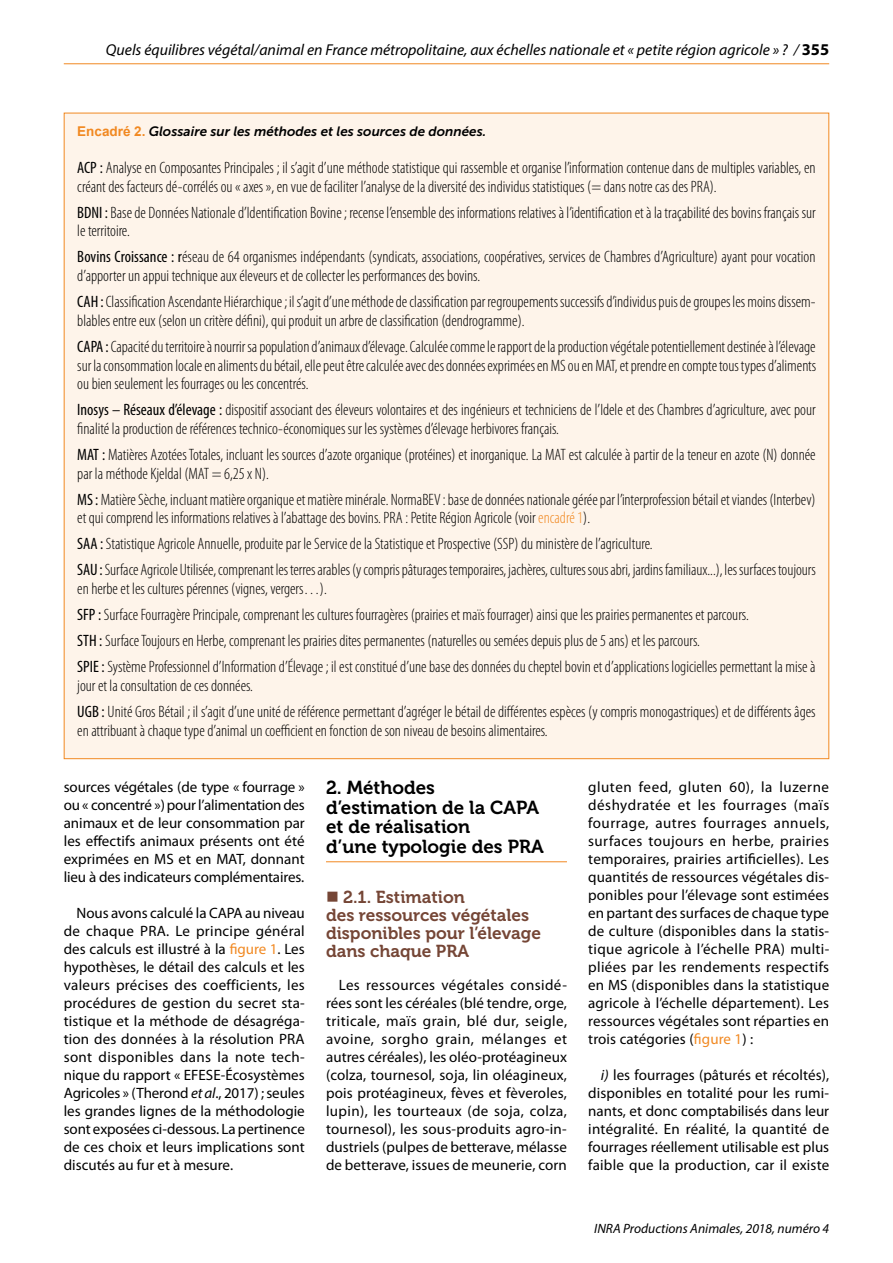
<style>
.page{position:relative;width:893px;height:1263px;background:#fff}
.page>*{position:absolute;margin:0;border:0;box-sizing:border-box;transform-origin:0 0}
.t1{font:18.75px/19.5px "Museo 700";color:#000}
.t2{font:17.25px/18px "Museo 700";color:#754636}
.t3{font:300 condensed 16.5px/18.8px "Myriad Pro";color:#000}
.t4{font:italic 15.75px "Myriad Pro";color:#000}
.t5{font:15px/18px "Myriad Pro";color:#000;text-align:justify}
.t6{font:italic 13.5px "Museo Sans 700";color:#000}
.t7{font:italic 13.5px "Myriad Pro";color:#000}
.s1{font-weight:700;font-style:normal;font-size:16.5px}
.s2{font-family:"Arial";font-weight:700;font-style:normal;color:#f18922}
.s3{font-weight:400}
.s4{color:#f18922}
.s5{font-style:italic}
</style>
<div class="page">
<hr style="left:64px;top:63px;width:765px;height:1px;background:#f18922">
<div style="left:64px;top:113px;width:765px;height:646px;background:#fef4ea"></div>
<hr style="left:326px;top:861px;width:241px;height:1px;background:#f18922">
<p class="t4" style="left:106px;top:40px;width:725px">Quels équilibres végétal/animal en France métropolitaine, aux échelles nationale et « petite région agricole » ? / <span class="s1">355</span></p>
<p class="t6" style="left:77px;top:124px;width:410px"><span class="s2">Encadré 2.</span> Glossaire sur les méthodes et les sources de données.</p>
<p class="t3" style="left:77px;top:158px;width:740px"><span class="s3">ACP :</span> Analyse en Composantes Principales ; il s’agit d’une méthode statistique qui rassemble et organise l’information contenue dans de multiples variables, en créant des facteurs dé-corrélés ou « axes », en vue de faciliter l’analyse de la diversité des individus statistiques (= dans notre cas des PRA).</p>
<p class="t3" style="left:77px;top:203px;width:740px"><span class="s3">BDNI :</span> Base de Données Nationale d’Identification Bovine ; recense l’ensemble des informations relatives à l’identification et à la traçabilité des bovins français sur le territoire.</p>
<p class="t3" style="left:77px;top:247px;width:740px"><span class="s3">Bovins Croissance : r</span>éseau de 64 organismes indépendants (syndicats, associations, coopératives, services de Chambres d’Agriculture) ayant pour vocation d’apporter un appui technique aux éleveurs et de collecter les performances des bovins.</p>
<p class="t3" style="left:77px;top:292px;width:740px"><span class="s3">CAH :</span> Classification Ascendante Hiérarchique ; il s’agit d’une méthode de classification par regroupements successifs d’individus puis de groupes les moins dissem&shy;blables entre eux (selon un critère défini), qui produit un arbre de classification (dendrogramme).</p>
<p class="t3" style="left:77px;top:337px;width:741px;text-align:justify"><span class="s3">CAPA :</span> Capacité du territoire à nourrir sa population d’animaux d’élevage. Calculée comme le rapport de la production végétale potentiellement destinée à l’élevage sur la consommation locale en aliments du bétail, elle peut être calculée avec des données exprimées en MS ou en MAT, et prendre en compte tous types d’aliments ou bien seulement les fourrages ou les concentrés.</p>
<p class="t3" style="left:77px;top:400px;width:740px"><span class="s3">Inosys – Réseaux d’élevage :</span> dispositif associant des éleveurs volontaires et des ingénieurs et techniciens de l’Idele et des Chambres d’agriculture, avec pour finalité la production de références technico-économiques sur les systèmes d’élevage herbivores français.</p>
<p class="t3" style="left:77px;top:445px;width:740px"><span class="s3">MAT :</span> Matières Azotées Totales, incluant les sources d’azote organique (protéines) et inorganique. La MAT est calculée à partir de la teneur en azote (N) donnée par la méthode Kjeldal (MAT = 6,25 x N).</p>
<p class="t3" style="left:77px;top:490px;width:740px"><span class="s3">MS:</span> Matière Sèche, incluant matière organique et matière minérale. NormaBEV : base de données nationale gérée par l’interprofession bétail et viandes (Interbev) et qui comprend les informations relatives à l’abattage des bovins. PRA : Petite Région Agricole (voir <span class="s4">encadré 1</span>).</p>
<p class="t3" style="left:77px;top:531px;width:740px;line-height:26px"><span class="s3">SAA :</span> Statistique Agricole Annuelle, produite par le Service de la Statistique et Prospective (SSP) du ministère de l’agriculture.<br><span class="s3">SAU :</span> Surface Agricole Utilisée, comprenant les terres arables (y compris pâturages temporaires, jachères, cultures sous abri, jardins familiaux...), les surfaces toujours</p>
<p class="t3" style="left:77px;top:576px;width:740px;line-height:26px">en herbe et les cultures pérennes (vignes, vergers…).<br><span class="s3">SFP :</span> Surface Fourragère Principale, comprenant les cultures fourragères (prairies et maïs fourrager) ainsi que les prairies permanentes et parcours.<br><span class="s3">STH :</span> Surface Toujours en Herbe, comprenant les prairies dites permanentes (naturelles ou semées depuis plus de 5 ans) et les parcours.<br><span class="s3">SPIE :</span> Système Professionnel d’Information d’Élevage ; il est constitué d’une base des données du cheptel bovin et d’applications logicielles permettant la mise à</p>
<p class="t3" style="left:77px;top:672px;width:740px;line-height:26px">jour et la consultation de ces données.<br><span class="s3">UGB :</span> Unité Gros Bétail ; il s’agit d’une unité de référence permettant d’agréger le bétail de différentes espèces (y compris monogastriques) et de différents âges</p>
<p class="t3" style="left:77px;top:721px;width:472px">en attribuant à chaque type d’animal un coefficient en fonction de son niveau de besoins alimentaires.</p>
<p class="t5" style="left:64px;top:778px;width:243px">sources végétales (de type « fourrage » ou « concentré ») pour l’alimentation des animaux et de leur consommation par les effectifs animaux présents ont été exprimées en MS et en MAT, donnant lieu à des indicateurs complémentaires.</p>
<p class="t5" style="left:64px;top:904px;width:243px;text-indent:13px">Nous avons calculé la CAPA au niveau de chaque PRA. Le principe général des calculs est illustré à la <span class="s4">figure 1</span>. Les hypothèses, le détail des calculs et les valeurs précises des coefficients, les procédures de gestion du secret sta&shy;tistique et la méthode de désagréga&shy;tion des données à la résolution PRA sont disponibles dans la note tech&shy;nique du rapport « EFESE-Écosystèmes Agricoles » (Therond <span class="s5">et al</span>., 2017) ; seules les grandes lignes de la méthodologie sont exposées ci-dessous. La pertinence de ces choix et leurs implications sont discutés au fur et à mesure.</p>
<p class="t1" style="left:326px;top:778px;width:219px">2. Méthodes d’estimation de la CAPA et de réalisation<br>d’une typologie des PRA</p>
<p class="t2" style="left:326px;top:888px;width:217px;text-indent:17px">2.1. Estimation<br>des ressources végétales disponibles pour l’élevage dans chaque PRA</p>
<p class="t5" style="left:326px;top:976px;width:243px;text-indent:13px">Les ressources végétales considé&shy;rées sont les céréales (blé tendre, orge, triticale, maïs grain, blé dur, seigle, avoine, sorgho grain, mélanges et autres céréales), les oléo-protéagineux (colza, tournesol, soja, lin oléagineux, pois protéagineux, fèves et fèveroles, lupin), les tourteaux (de soja, colza, tournesol), les sous-produits agro-in&shy;dustriels (pulpes de betterave, mélasse de betterave, issues de meunerie, corn</p>
<p class="t5" style="left:588px;top:778px;width:243px">gluten feed, gluten 60), la luzerne déshydratée et les fourrages (maïs fourrage, autres fourrages annuels, surfaces toujours en herbe, prairies temporaires, prairies artificielles). Les quantités de ressources végétales dis&shy;ponibles pour l’élevage sont estimées en partant des surfaces de chaque type de culture (disponibles dans la statis&shy;tique agricole à l’échelle PRA) multi&shy;pliées par les rendements respectifs en MS (disponibles dans la statistique agricole à l’échelle département). Les ressources végétales sont réparties en trois catégories (<span class="s4">figure 1</span>) :</p>
<p class="t5" style="left:588px;top:1066px;width:243px;text-indent:13px"><span class="s5">i)</span> les fourrages (pâturés et récoltés), disponibles en totalité pour les rumi&shy;nants, et donc comptabilisés dans leur intégralité. En réalité, la quantité de fourrages réellement utilisable est plus faible que la production, car il existe</p>
<p class="t7" style="left:594px;top:1220px;width:236px">INRA Productions Animales, 2018, numéro 4</p>
</div>
